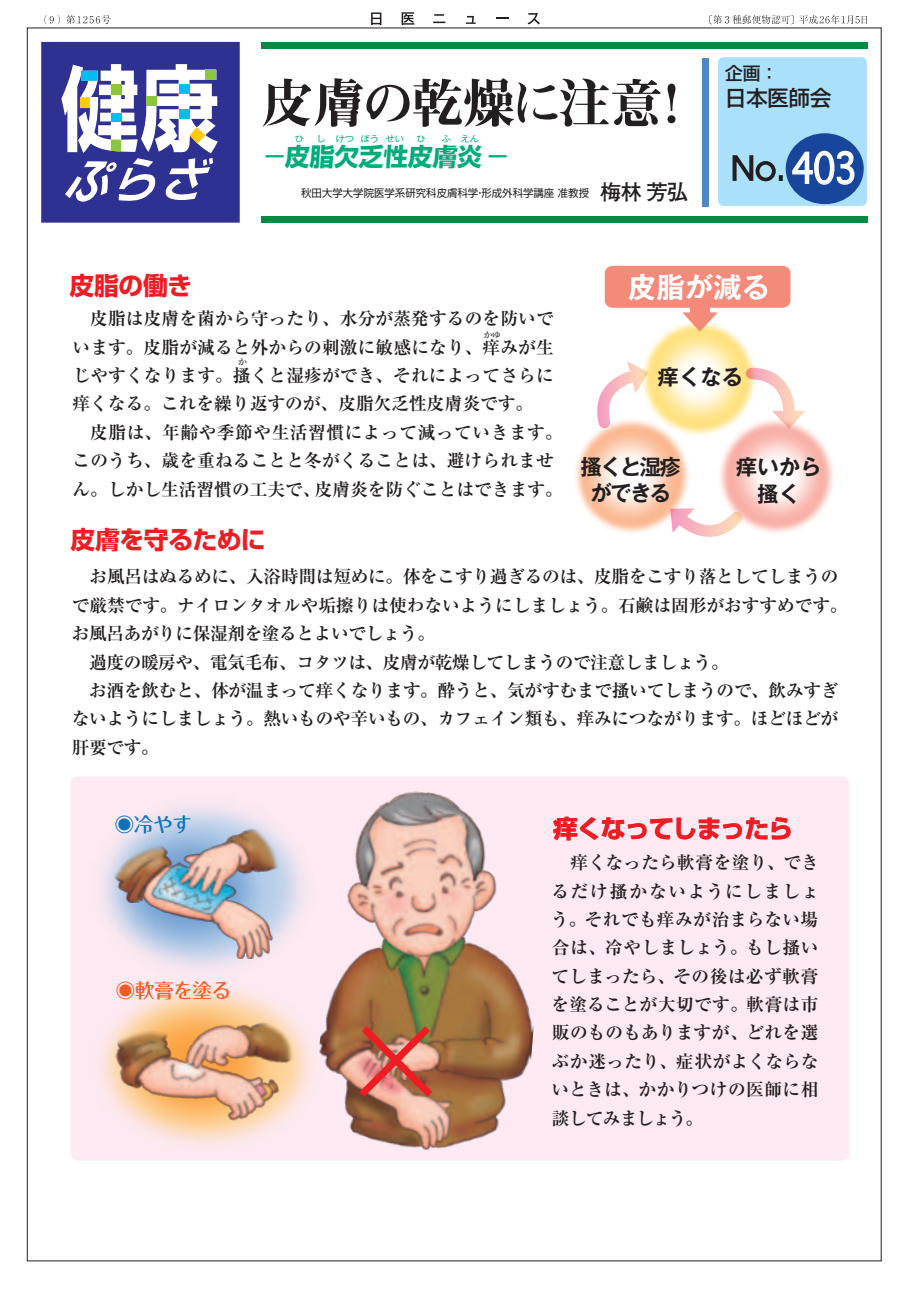
<style>
.page{position:relative;width:911px;height:1290px;background:#fff}
.page>*{position:absolute;margin:0;border:0;box-sizing:border-box;transform-origin:0 0}
.t1{font:52.88px "Midashi Min Pr 6 MA31";letter-spacing:-.07em;color:#231f20}
.t2{font:40.62px "Geneva CY";color:#fff;scale:.85 1}
.t3{font:700 28.38px "Gothic MB101 Pr 6 De";color:#fff}
.t4{font:700 24.75px "Shin Go Pr 6";letter-spacing:-.025em;color:#ee1d23}
.t5{font:700 24.75px "Shin Go Pr 6";color:#00ac7c}
.t6{font:700 21.38px/26.8px "Gothic MB101 Pr 6 De";letter-spacing:-.035em;color:#231f20;text-align:center}
.t7{font:700 21.38px/26.8px "Gothic MB101 Pr 6 De";letter-spacing:-.075em;color:#231f20;text-align:center}
.t8{font:500 21.25px "Shin Go Pr 6";color:#231f20}
.t9{font:500 20px "Maru Fo Pro";letter-spacing:-.045em;color:#f15b27}
.t10{font:500 20px "Maru Fo Pro";color:#0b72ba}
.t11{font:700 17.75px/28.4px "Ryumin Pro";letter-spacing:-.005em;color:#231f20}
.t12{font:500 17.75px "Shin Go Pr 6";color:#231f20}
.t13{font:10.62px "Shin Go Pr 6";color:#231f20}
.t14{font:8.5px "Gothic MB101 Pr 6";color:#00ac7c;scale:1.11 1}
.t15{font:500 8.5px "Ryumin Pro";color:#231f20;scale:1.11 1}
.s1{font-weight:500}
.s2{font-family:"Futo Go B101 Pr 6";font-weight:700;font-size:21.25px}
</style>
<div class="page">
<div style="left:71px;top:776px;width:778px;height:384px;background:#fce9f1;border-radius:7px"></div>
<img style="left:345px;top:791px;width:207px;height:370px">
<div style="left:261px;top:42px;width:606px;height:6px;background:#008b43"></div>
<div style="left:261px;top:216px;width:606px;height:7px;background:#008b43"></div>
<div style="left:702px;top:58px;width:6px;height:149px;background:#4d87c6"></div>
<svg style="left:41px;top:42px;width:199px;height:181px"></svg>
<div style="left:718px;top:57px;width:149px;height:149px;background:#aae0f9;border-radius:5px"></div>
<div style="left:785px;top:133px;width:78px;height:71px;background:#18469d;border-radius:50%"></div>
<svg style="left:732px;top:155px;width:51px;height:27px"></svg>
<svg style="left:791px;top:150px;width:64px;height:35px"></svg>
<img style="left:645px;top:332px;width:111px;height:46px">
<img style="left:648px;top:378px;width:30px;height:21px">
<img style="left:575px;top:399px;width:103px;height:135px">
<img style="left:678px;top:378px;width:68px;height:130px">
<img style="left:701px;top:399px;width:133px;height:134px">
<img style="left:71px;top:972px;width:274px;height:189px">
<img style="left:71px;top:776px;width:267px;height:228px">
<img style="left:87px;top:797px;width:207px;height:183px">
<img style="left:94px;top:973px;width:208px;height:183px">
<svg style="left:605px;top:266px;width:185px;height:66px"></svg>
<div style="left:690px;top:299px;width:19px;height:15px;background:#f48a7a"></div>
<svg style="left:746px;top:368px;width:59px;height:61px"></svg>
<svg style="left:670px;top:508px;width:72px;height:29px"></svg>
<svg style="left:597px;top:361px;width:51px;height:67px"></svg>
<img style="left:359px;top:1026px;width:73px;height:71px">
<img style="left:107px;top:1000px;width:192px;height:136px">
<img style="left:114px;top:828px;width:167px;height:130px">
<svg style="left:371px;top:12px;width:10px;height:13px"></svg>
<svg style="left:401px;top:12px;width:13px;height:13px"></svg>
<svg style="left:433px;top:22px;width:12px;height:1px"></svg>
<svg style="left:434px;top:14px;width:10px;height:2px"></svg>
<svg style="left:466px;top:16px;width:10px;height:8px"></svg>
<svg style="left:496px;top:18px;width:12px;height:1px"></svg>
<svg style="left:527px;top:13px;width:13px;height:12px"></svg>
<svg style="left:44px;top:15px;width:16px;height:9px"></svg>
<svg style="left:67px;top:15px;width:44px;height:9px"></svg>
<svg style="left:709px;top:15px;width:84px;height:9px"></svg>
<svg style="left:799px;top:15px;width:68px;height:9px"></svg>
<h3 class="t4" style="left:69px;top:266px;width:124px">皮脂の働き</h3>
<h1 class="t1" style="left:261px;top:62px;width:438px">皮膚の乾燥に注意！</h1>
<p class="t14" style="left:295px;top:131px;width:100px">ひ　 し けつ ぼう せい</p>
<p class="t14" style="left:416px;top:131px;width:10px">ひ</p>
<p class="t14" style="left:441px;top:131px;width:35px">ふ えん</p>
<h3 class="t5" style="left:261px;top:137px;width:252px"><span class="s1">－</span>皮脂欠乏性皮膚炎<span class="s1">－</span></h3>
<p class="t13" style="left:301px;top:184px;width:388px">秋田大学大学院医学系研究科皮膚科学・形成外科学講座 准教授 <span class="s2">梅林 芳弘</span></p>
<p class="t12" style="left:725px;top:58px;width:55px">企画：</p>
<p class="t8" style="left:725px;top:80px;width:108px">日本医師会</p>
<h2 class="t2" style="left:791px;top:143px;width:80px">403</h2>
<h3 class="t3" style="left:628px;top:264px;width:143px">皮脂が減る</h3>
<p class="t11" style="left:72px;top:303px;width:492px">　皮脂は皮膚を菌から守ったり、水分が蒸発するのを防いでいます。皮脂が減ると外からの刺激に敏感になり、痒みが生じやすくなります。搔くと湿疹ができ、それによってさらに痒くなる。これを繰り返すのが、皮脂欠乏性皮膚炎です。<br>　皮脂は、年齢や季節や生活習慣によって減っていきます。このうち、歳を重ねることと冬がくることは、避けられません。しかし生活習慣の工夫で、皮膚炎を防ぐことはできます。</p>
<p class="t15" style="left:483px;top:328px;width:18px">かゆ</p>
<p class="t15" style="left:238px;top:355px;width:10px">か</p>
<h3 class="t4" style="left:70px;top:520px;width:197px">皮膚を守るために</h3>
<p class="t6" style="left:657px;top:362px;width:87px">痒くなる</p>
<p class="t7" style="left:580px;top:452px;width:102px">搔くと湿疹ができる</p>
<p class="t6" style="left:736px;top:453px;width:87px">痒いから搔く</p>
<p class="t11" style="left:72px;top:561px;width:777px;text-indent:18px">お風呂はぬるめに、入浴時間は短めに。体をこすり過ぎるのは、皮脂をこすり落としてしまうので厳禁です。ナイロンタオルや垢擦りは使わないようにしましょう。石鹸は固形がおすすめです。お風呂あがりに保湿剤を塗るとよいでしょう。<br>　過度の暖房や、電気毛布、コタツは、皮膚が乾燥してしまうので注意しましょう。<br>　お酒を飲むと、体が温まって痒くなります。酔うと、気がすむまで搔いてしまうので、飲みすぎないようにしましょう。熱いものや辛いもの、カフェイン類も、痒みにつながります。ほどほどが肝要です。</p>
<p class="t10" style="left:114px;top:809px;width:79px">◉冷やす</p>
<h3 class="t4" style="left:553px;top:809px;width:241px">痒くなってしまったら</h3>
<p class="t9" style="left:115px;top:975px;width:118px">◉軟膏を塗る</p>
<p class="t11" style="left:551px;top:847px;width:269px;text-align:justify">　痒くなったら軟膏を塗り、できるだけ搔かないようにしましょう。それでも痒みが治まらない場合は、冷やしましょう。もし搔いてしまったら、その後は必ず軟膏を塗ることが大切です。軟膏は市販のものもありますが、どれを選ぶか迷ったり、症状がよくならないときは、かかりつけの医師に相談してみましょう。</p>
</div>
